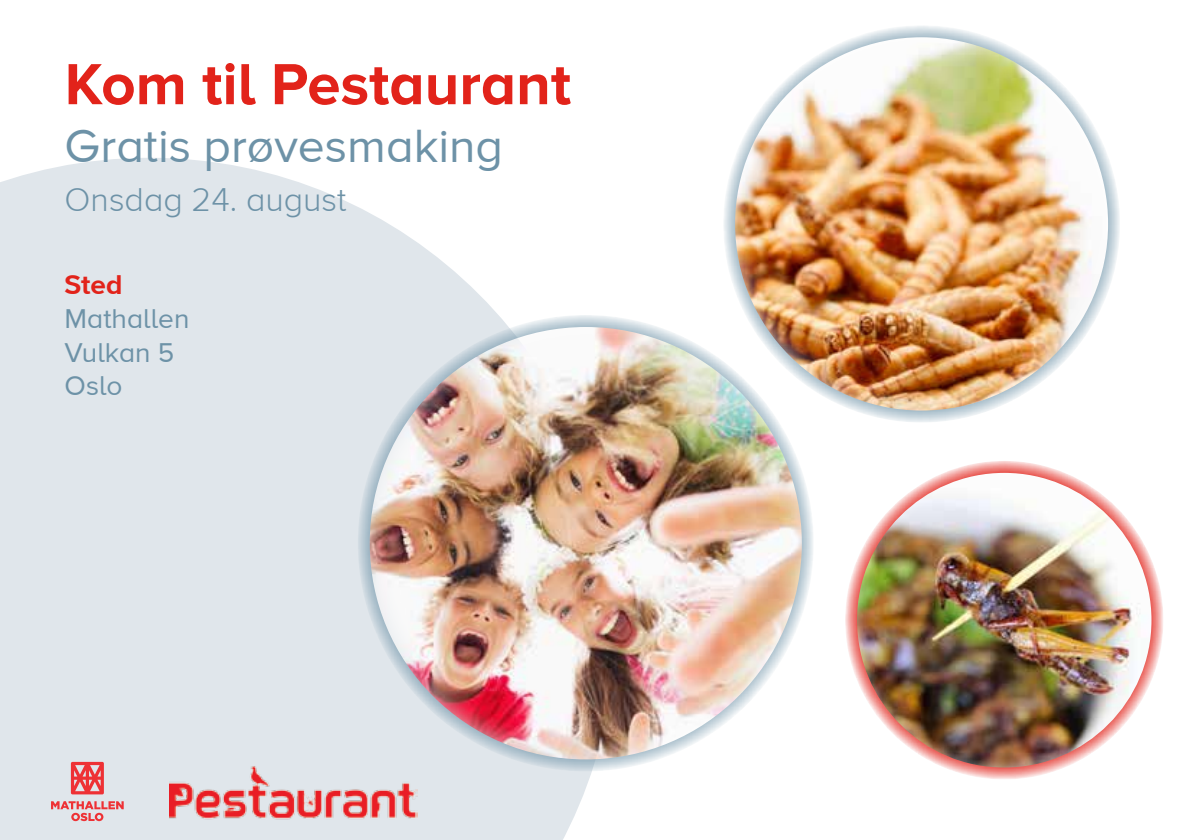
<style>
.page{position:relative;width:1191px;height:840px;background:#fff}
.page>*{position:absolute;margin:0;border:0;box-sizing:border-box;transform-origin:0 0}
.t1{font:700 60px "Proxima Nova A";color:#e2231a}
.t2{font:48px "Proxima Nova A";color:#6d92a7}
.t3{font:300 34px "Proxima Nova A";color:#6d92a7}
.t4{font:28px/33.6px "Proxima Nova A";color:#6d92a7}
.t5{font:700 28px "Proxima Nova A";color:#e2231a}
</style>
<div class="page">
<svg style="left:0;top:158px;width:603px;height:681px;background:#e3e9ed"></svg>
<svg style="left:71px;top:761px;width:33px;height:33px"></svg>
<svg style="left:51px;top:800px;width:73px;height:20px"></svg>
<img style="left:169px;top:758px;width:249px;height:68px">
<img style="left:729px;top:31px;width:385px;height:385px;border-radius:192px">
<div style="left:723px;top:25px;width:397px;height:397px;border:12px solid #6d92a7;border-radius:50%"></div>
<img style="left:364px;top:322px;width:444px;height:443px">
<div style="left:358px;top:315px;width:456px;height:456px;border:12px solid #6d92a7;border-radius:50%"></div>
<img style="left:851px;top:466px;width:306px;height:307px;border-radius:153px">
<div style="left:845px;top:460px;width:318px;height:319px;border:12px solid #e2231a;border-radius:50%"></div>
<h1 class="t1" style="left:65px;top:50px;width:508px">Kom til Pestaurant</h1>
<h2 class="t2" style="left:65px;top:118px;width:440px">Gratis prøvesmaking</h2>
<p class="t3" style="left:65px;top:180px;width:283px">Onsdag 24. august</p>
<p class="t5" style="left:65px;top:268px;width:59px">Sted</p>
<p class="t4" style="left:65px;top:302px;width:126px">Mathallen<br>Vulkan 5<br>Oslo</p>
</div>
